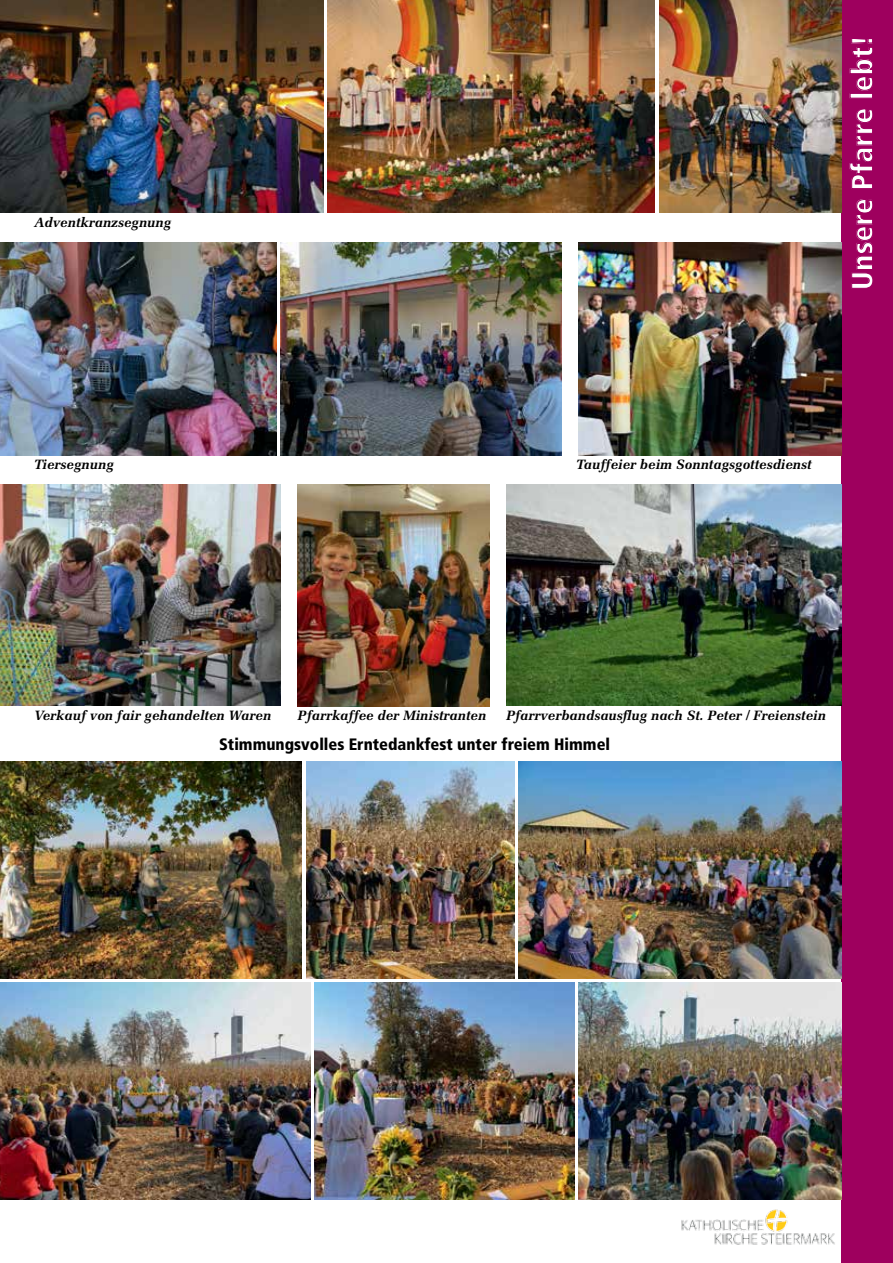
<style>
.page{position:relative;width:893px;height:1263px;background:#fff}
.page>*{position:absolute;margin:0;border:0;box-sizing:border-box;transform-origin:0 0}
.t1{font:900 condensed 30px "Frutiger";color:#fff}
.t2{font:900 condensed 16.5px "Frutiger";color:#000}
.t3{font:italic 700 13.5px "Melior LT Std";color:#000}
</style>
<div class="page">
<img style="left:681px;top:1209px;width:154px;height:36px">
<div style="left:842px;top:0;width:51px;height:1263px;background:#9e005e"></div>
<img style="left:0;top:761px;width:302px;height:217px">
<img style="left:306px;top:761px;width:208px;height:217px">
<img style="left:0;top:982px;width:310px;height:217px">
<img style="left:315px;top:982px;width:259px;height:217px">
<img style="left:578px;top:982px;width:264px;height:217px">
<img style="left:519px;top:761px;width:323px;height:217px">
<img style="left:298px;top:485px;width:191px;height:222px">
<img style="left:0;top:242px;width:276px;height:213px">
<img style="left:281px;top:242px;width:280px;height:213px">
<img style="left:506px;top:485px;width:336px;height:221px">
<img style="left:578px;top:242px;width:264px;height:213px">
<img style="left:0;top:485px;width:281px;height:221px">
<img style="left:659px;top:0;width:183px;height:213px">
<img style="left:327px;top:0;width:328px;height:213px">
<img style="left:0;top:0;width:323px;height:213px">
<p class="t3" style="left:34px;top:214px;width:139px">Adventkranzsegnung</p>
<h1 class="t1" style="left:844px;top:290px;width:257px;rotate:-90deg">Unsere Pfarre lebt!</h1>
<p class="t3" style="left:34px;top:457px;width:81px">Tiersegnung</p>
<p class="t3" style="left:576px;top:457px;width:237px">Tauffeier beim Sonntagsgottesdienst</p>
<p class="t3" style="left:34px;top:707px;width:239px">Verkauf von fair gehandelten Waren</p>
<p class="t3" style="left:298px;top:707px;width:190px">Pfarrkaffee der Ministranten</p>
<p class="t3" style="left:506px;top:707px;width:321px">Pfarrverbandsausflug nach St. Peter / Freienstein</p>
<p class="t2" style="left:219px;top:734px;width:393px">Stimmungsvolles Erntedankfest unter freiem Himmel</p>
</div>
